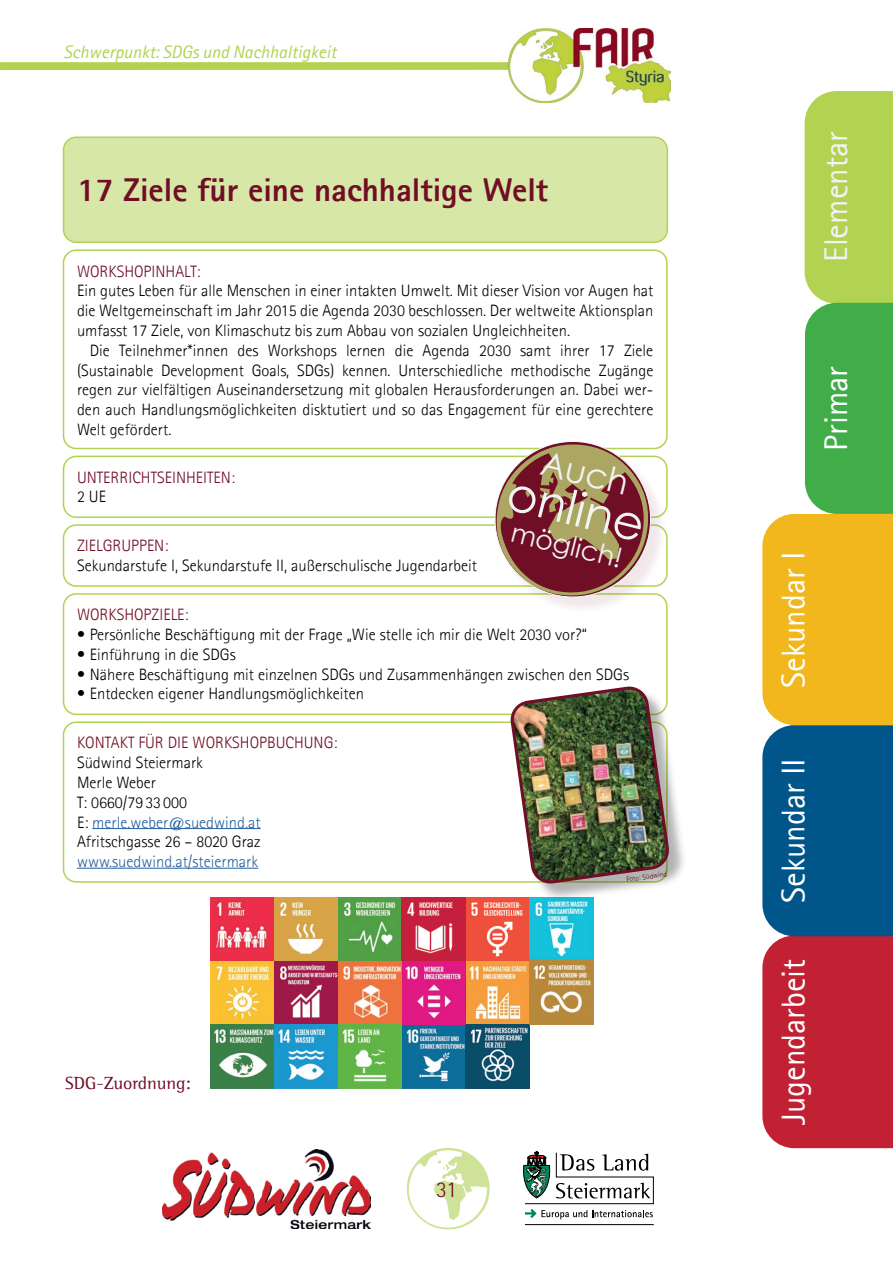
<style>
.page{position:relative;width:893px;height:1263px;background:#fff}
.page>*{position:absolute;margin:0;border:0;box-sizing:border-box;transform-origin:0 0}
.t1{font:47.85px "Century Gothic";color:#f1f3f4}
.t2{font:34.2px "Century Gothic";color:#f1f3f4}
.t3{font:33px "Agfa Rotis Sans Serif";color:#fff}
.t4{font:800 33px "Agfa Rotis Sans Serif";color:#700e25}
.t5{font:33px "Agfa Rotis Sans Serif";color:#f1f3f4}
.t6{font:27px "Century Gothic";color:#f1f3f4}
.t7{font:300 22.5px "Agfa Rotis Sans Serif";color:#700e25}
.t8{font:italic 18px "Agfa Rotis Sans Serif";color:#b1d351}
.t9{font:18px "Agfa Rotis Semi Serif";color:#700e25}
.t10{font:300 16.5px/19.8px "Agfa Rotis Sans Serif";color:#000;text-align:justify}
.t11{font:300 16.5px "Agfa Rotis Sans Serif";color:#700e25}
.t12{font:300 16.5px "Agfa Rotis Sans Serif";color:#215e9e}
.t13{font:300 7.5px "Agfa Rotis Sans Serif";color:#700e25}
.s1{color:#215e9e}
</style>
<div class="page">
<hr style="left:92px;top:828px;width:169px;height:1px;background:#215e9e">
<hr style="left:77px;top:868px;width:181px;height:1px;background:#215e9e">
<div style="left:63px;top:721px;width:605px;height:162px;border:2px solid #b1d351;border-radius:13px"></div>
<div style="left:63px;top:593px;width:605px;height:122px;border:2px solid #b1d351;border-radius:13px"></div>
<div style="left:63px;top:524px;width:605px;height:63px;border:2px solid #b1d351;border-radius:13px"></div>
<div style="left:63px;top:456px;width:605px;height:62px;border:2px solid #b1d351;border-radius:13px"></div>
<div style="left:63px;top:249px;width:605px;height:200px;border:2px solid #b1d351;border-radius:13px"></div>
<div style="left:64px;top:137px;width:603px;height:105px;background:#d6e7a7;border-radius:13px"></div>
<div style="left:63px;top:136px;width:605px;height:107px;border:2px solid #b1d351;border-radius:13px"></div>
<img style="left:211px;top:897px;width:382px;height:128px">
<img style="left:211px;top:1024px;width:319px;height:65px">
<hr style="left:525px;top:1224px;width:129px;height:1px;background:#000">
<svg style="left:523px;top:1151px;width:131px;height:68px"></svg>
<svg style="left:407px;top:1148px;width:83px;height:81px"></svg>
<img style="left:163px;top:1150px;width:207px;height:79px">
<svg style="left:0;top:62px;width:508px;height:8px;background:#b3d455"></svg>
<img style="left:508px;top:29px;width:162px;height:74px">
<svg style="left:762px;top:91px;width:131px;height:1057px;background:#9b9364"></svg>
<div style="left:497px;top:444px;width:171px;height:171px;background:#700e25;opacity:.1"></div>
<svg style="left:484px;top:441px;width:178px;height:167px"></svg>
<div style="left:513px;top:689px;width:174px;height:213px;background:#000;opacity:.3"></div>
<img style="left:511px;top:687px;width:158px;height:196px">
<p class="t8" style="left:64px;top:41px;width:274px">Schwerpunkt: SDGs und Nachhaltigkeit</p>
<h3 class="t4" style="left:77px;top:169px;width:473px">17 Ziele für eine nachhaltige Welt</h3>
<p class="t11" style="left:77px;top:262px;width:125px">WORKSHOPINHALT:</p>
<p class="t10" style="left:77px;top:281px;width:578px">Ein gutes Leben für alle Menschen in einer intakten Umwelt. Mit dieser Vision vor Augen hat die Weltgemeinschaft im Jahr 2015 die Agenda 2030 beschlossen. Der weltweite Aktionsplan umfasst 17 Ziele, von Klimaschutz bis zum Abbau von sozialen Ungleichheiten.</p>
<p class="t10" style="left:77px;top:340px;width:578px;text-indent:13px">Die Teilnehmer*innen des Workshops lernen die Agenda 2030 samt ihrer 17 Ziele (Sustainable Development Goals, SDGs) kennen. Unterschiedliche methodische Zugänge regen zur vielfältigen Auseinandersetzung mit globalen Herausforderungen an. Dabei wer&shy;den auch Handlungsmöglichkeiten disktutiert und so das Engagement für eine gerechtere Welt gefördert.</p>
<p class="t11" style="left:77px;top:468px;width:159px">UNTERRICHTSEINHEITEN:</p>
<p class="t10" style="left:77px;top:487px;width:31px">2 UE</p>
<p class="t11" style="left:77px;top:536px;width:93px">ZIELGRUPPEN:</p>
<p class="t10" style="left:77px;top:556px;width:401px">Sekundarstufe I, Sekundarstufe II, außerschulische Jugendarbeit</p>
<h2 class="t2" style="left:547px;top:439px;width:91px;rotate:14deg">Auch</h2>
<h1 class="t1" style="left:516px;top:459px;width:141px;rotate:14deg">online</h1>
<h3 class="t6" style="left:516px;top:513px;width:115px;rotate:14deg">möglich!</h3>
<p class="t11" style="left:77px;top:605px;width:113px">WORKSHOPZIELE:</p>
<p class="t10" style="left:77px;top:625px;width:511px">• Persönliche Beschäftigung mit der Frage „Wie stelle ich mir die Welt 2030 vor?“</p>
<p class="t10" style="left:77px;top:644px;width:160px">• Einführung in die SDGs</p>
<p class="t10" style="left:77px;top:664px;width:554px">• Nähere Beschäftigung mit einzelnen SDGs und Zusammenhängen zwischen den SDGs</p>
<p class="t10" style="left:77px;top:684px;width:289px">• Entdecken eigener Handlungsmöglichkeiten</p>
<p class="t11" style="left:77px;top:733px;width:262px">KONTAKT FÜR DIE WORKSHOPBUCHUNG:</p>
<p class="t10" style="left:77px;top:753px;width:185px;text-align:left">Südwind Steiermark<br>Merle Weber<br>T: 0660/79 33 000<br>E: <span class="s1">merle.weber@suedwind.at<br></span>Afritschgasse 26 – 8020 Graz</p>
<p class="t12" style="left:77px;top:852px;width:183px">www.suedwind.at/steiermark</p>
<p class="t9" style="left:65px;top:1072px;width:127px">SDG-Zuordnung:</p>
<h3 class="t7" style="left:436px;top:1176px;width:22px">31</h3>
<p class="t13" style="left:626px;top:875px;width:43px;rotate:-8deg">Foto: Südwind</p>
<h3 class="t5" style="left:816px;top:262px;width:132px;rotate:-90deg">Elementar</h3>
<h3 class="t3" style="left:816px;top:451px;width:86px;rotate:-90deg">Primar</h3>
<h3 class="t3" style="left:774px;top:688px;width:138px;rotate:-90deg">Sekundar I</h3>
<h3 class="t3" style="left:774px;top:903px;width:146px;rotate:-90deg">Sekundar II</h3>
<h3 class="t3" style="left:774px;top:1125px;width:168px;rotate:-90deg">Jugendarbeit</h3>
</div>
